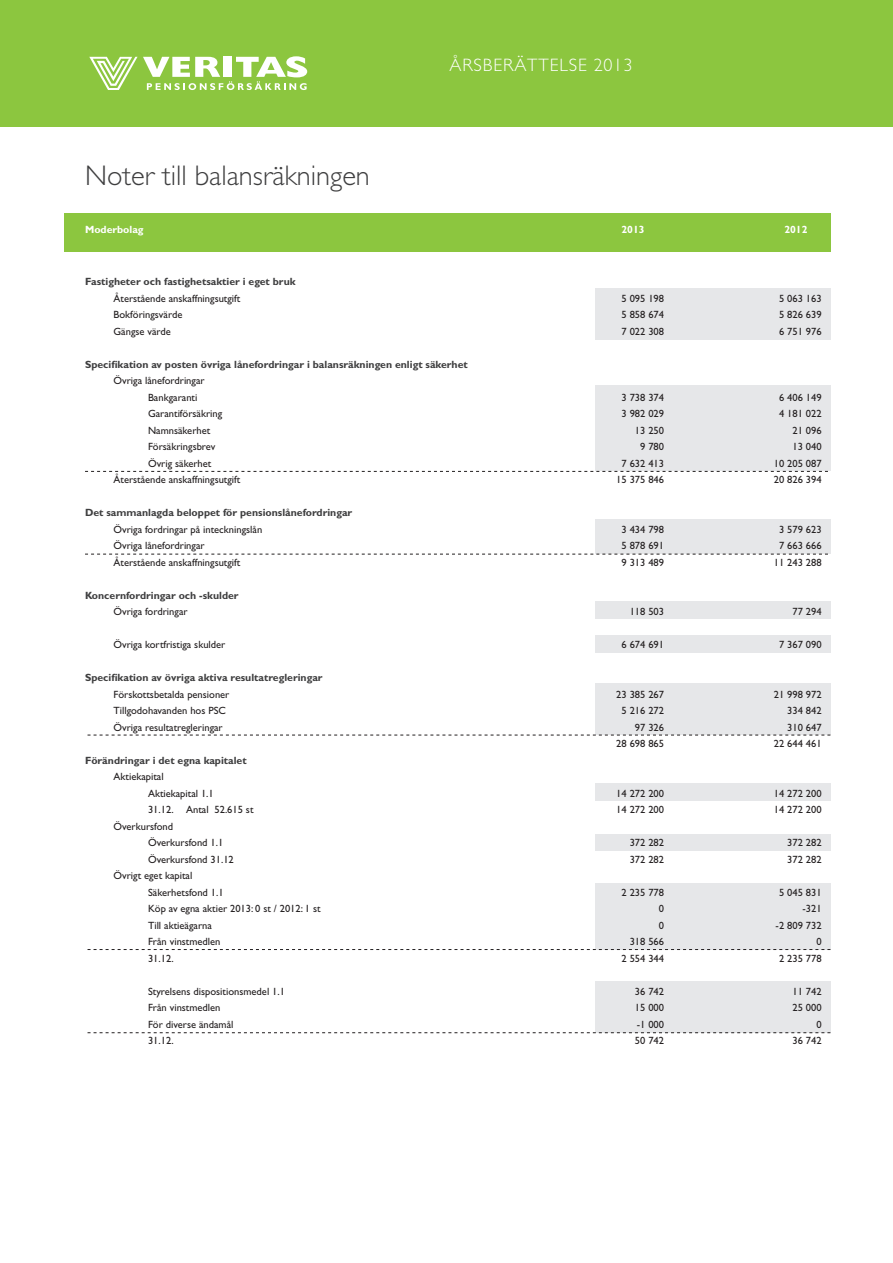
<style>
.page{position:relative;width:893px;height:1263px;background:#fff}
.page>*{position:absolute;margin:0;border:0;box-sizing:border-box;transform-origin:0 0}
.B_tilinpäätös_-_pääo{font:300 28.5px "Gill Sans";color:#3e3e3f}
.t1{font:300 18px "Gill Sans";letter-spacing:.05em;color:#fff}
.B_tilinpäätös_-_2_sa{font:10.5px "Gill Sans";color:#231f20}
.B_tilinpäätös_-_2_sa-2{font:700 10.5px/16.5px "Gill Sans";color:#3e3e3f}
.B_tilinpäätös_-_alao{font:700 10.5px "Gill Sans";color:#fff}
.s1{font-weight:400;color:#231f20}
</style>
<div class="page">
<div style="left:64px;top:213px;width:767px;height:38px;background:#8cc63f"></div>
<div style="left:0;top:0;width:893px;height:127px;background:#8cc63f"></div>
<svg style="left:89px;top:56px;width:218px;height:34px"></svg>
<div style="left:595px;top:288px;width:236px;height:51px;background:#e6e7e9"></div>
<div style="left:595px;top:386px;width:236px;height:85px;background:#e6e7e9"></div>
<div style="left:595px;top:636px;width:236px;height:17px;background:#e6e7e9"></div>
<div style="left:595px;top:520px;width:236px;height:34px;background:#e6e7e9"></div>
<div style="left:595px;top:883px;width:236px;height:66px;background:#e6e7e9"></div>
<div style="left:595px;top:834px;width:236px;height:17px;background:#e6e7e9"></div>
<div style="left:595px;top:684px;width:236px;height:51px;background:#e6e7e9"></div>
<div style="left:595px;top:602px;width:236px;height:17px;background:#e6e7e9"></div>
<div style="left:595px;top:783px;width:236px;height:17px;background:#e6e7e9"></div>
<div style="left:595px;top:981px;width:236px;height:51px;background:#e6e7e9"></div>
<svg style="left:85px;top:471px;width:743px;height:1px"></svg>
<svg style="left:85px;top:554px;width:743px;height:1px"></svg>
<svg style="left:88px;top:949px;width:743px;height:1px"></svg>
<svg style="left:88px;top:735px;width:743px;height:1px"></svg>
<svg style="left:88px;top:1032px;width:743px;height:1px"></svg>
<p class="B_tilinpäätös_-_pääo" style="left:85px;top:160px;width:286px">Noter till balansräkningen</p>
<p class="t1" style="left:449px;top:54px;width:184px">ÅRSBERÄTTELSE 2013</p>
<p class="B_tilinpäätös_-_alao" style="left:85px;top:223px;width:60px">Moderbolag</p>
<p class="B_tilinpäätös_-_alao" style="left:621px;top:223px;width:25px">2013</p>
<p class="B_tilinpäätös_-_alao" style="left:784px;top:223px;width:25px">2012</p>
<p class="B_tilinpäätös_-_2_sa-2" style="left:114px;top:273px;width:184px;text-indent:-28px">Fastigheter och fastighetsaktier i eget bruk<br><span class="s1">Återstående anskaffningsutgift</span></p>
<p class="B_tilinpäätös_-_2_sa" style="left:621px;top:292px;width:44px">5 095 198</p>
<p class="B_tilinpäätös_-_2_sa" style="left:779px;top:292px;width:44px">5 063 163</p>
<p class="B_tilinpäätös_-_2_sa" style="left:114px;top:308px;width:70px">Bokföringsvärde</p>
<p class="B_tilinpäätös_-_2_sa" style="left:621px;top:308px;width:44px">5 858 674</p>
<p class="B_tilinpäätös_-_2_sa" style="left:779px;top:308px;width:44px">5 826 639</p>
<p class="B_tilinpäätös_-_2_sa" style="left:114px;top:325px;width:59px">Gängse värde</p>
<p class="B_tilinpäätös_-_2_sa" style="left:621px;top:325px;width:44px">7 022 308</p>
<p class="B_tilinpäätös_-_2_sa" style="left:779px;top:325px;width:44px">6 751 976</p>
<p class="B_tilinpäätös_-_2_sa-2" style="left:85px;top:356px;width:384px">Specifikation av posten övriga lånefordringar i balansräkningen enligt säkerhet</p>
<p class="B_tilinpäätös_-_2_sa" style="left:114px;top:374px;width:93px">Övriga lånefordringar</p>
<p class="B_tilinpäätös_-_2_sa" style="left:148px;top:391px;width:51px">Bankgaranti</p>
<p class="B_tilinpäätös_-_2_sa" style="left:621px;top:391px;width:44px">3 738 374</p>
<p class="B_tilinpäätös_-_2_sa" style="left:779px;top:391px;width:44px">6 406 149</p>
<p class="B_tilinpäätös_-_2_sa" style="left:148px;top:407px;width:76px">Garantiförsäkring</p>
<p class="B_tilinpäätös_-_2_sa" style="left:621px;top:407px;width:44px">3 982 029</p>
<p class="B_tilinpäätös_-_2_sa" style="left:779px;top:407px;width:44px">4 181 022</p>
<p class="B_tilinpäätös_-_2_sa" style="left:148px;top:424px;width:64px">Namnsäkerhet</p>
<p class="B_tilinpäätös_-_2_sa" style="left:635px;top:424px;width:31px">13 250</p>
<p class="B_tilinpäätös_-_2_sa" style="left:792px;top:424px;width:31px">21 096</p>
<p class="B_tilinpäätös_-_2_sa" style="left:148px;top:440px;width:69px">Försäkringsbrev</p>
<p class="B_tilinpäätös_-_2_sa" style="left:640px;top:440px;width:25px">9 780</p>
<p class="B_tilinpäätös_-_2_sa" style="left:792px;top:440px;width:31px">13 040</p>
<p class="B_tilinpäätös_-_2_sa" style="left:148px;top:457px;width:65px">Övrig säkerhet</p>
<p class="B_tilinpäätös_-_2_sa" style="left:621px;top:457px;width:44px">7 632 413</p>
<p class="B_tilinpäätös_-_2_sa" style="left:774px;top:457px;width:49px">10 205 087</p>
<p class="B_tilinpäätös_-_2_sa" style="left:114px;top:473px;width:128px">Återstående anskaffningsutgift</p>
<p class="B_tilinpäätös_-_2_sa" style="left:616px;top:473px;width:49px">15 375 846</p>
<p class="B_tilinpäätös_-_2_sa" style="left:774px;top:473px;width:49px">20 826 394</p>
<p class="B_tilinpäätös_-_2_sa-2" style="left:114px;top:504px;width:240px;text-indent:-28px">Det sammanlagda beloppet för pensionslånefordringar<br><span class="s1">Övriga fordringar på inteckningslån</span></p>
<p class="B_tilinpäätös_-_2_sa" style="left:621px;top:523px;width:44px">3 434 798</p>
<p class="B_tilinpäätös_-_2_sa" style="left:779px;top:523px;width:44px">3 579 623</p>
<p class="B_tilinpäätös_-_2_sa" style="left:114px;top:539px;width:93px">Övriga lånefordringar</p>
<p class="B_tilinpäätös_-_2_sa" style="left:621px;top:539px;width:44px">5 878 691</p>
<p class="B_tilinpäätös_-_2_sa" style="left:779px;top:539px;width:44px">7 663 666</p>
<p class="B_tilinpäätös_-_2_sa" style="left:114px;top:556px;width:128px">Återstående anskaffningsutgift</p>
<p class="B_tilinpäätös_-_2_sa" style="left:621px;top:556px;width:44px">9 313 489</p>
<p class="B_tilinpäätös_-_2_sa" style="left:774px;top:556px;width:49px">11 243 288</p>
<p class="B_tilinpäätös_-_2_sa-2" style="left:114px;top:587px;width:127px;text-indent:-28px">Koncernfordringar och -skulder<br><span class="s1">Övriga fordringar</span></p>
<p class="B_tilinpäätös_-_2_sa" style="left:630px;top:605px;width:36px">118 503</p>
<p class="B_tilinpäätös_-_2_sa" style="left:792px;top:605px;width:31px">77 294</p>
<p class="B_tilinpäätös_-_2_sa" style="left:114px;top:638px;width:113px">Övriga kortfristiga skulder</p>
<p class="B_tilinpäätös_-_2_sa" style="left:621px;top:638px;width:44px">6 674 691</p>
<p class="B_tilinpäätös_-_2_sa" style="left:779px;top:638px;width:44px">7 367 090</p>
<p class="B_tilinpäätös_-_2_sa-2" style="left:114px;top:669px;width:211px;text-indent:-28px">Specifikation av övriga aktiva resultatregleringar<br><span class="s1">Förskottsbetalda pensioner</span></p>
<p class="B_tilinpäätös_-_2_sa" style="left:616px;top:688px;width:49px">23 385 267</p>
<p class="B_tilinpäätös_-_2_sa" style="left:774px;top:688px;width:49px">21 998 972</p>
<p class="B_tilinpäätös_-_2_sa" style="left:114px;top:704px;width:114px">Tillgodohavanden hos PSC</p>
<p class="B_tilinpäätös_-_2_sa" style="left:621px;top:704px;width:44px">5 216 272</p>
<p class="B_tilinpäätös_-_2_sa" style="left:787px;top:704px;width:36px">334 842</p>
<p class="B_tilinpäätös_-_2_sa" style="left:114px;top:721px;width:111px">Övriga resultatregleringar</p>
<p class="B_tilinpäätös_-_2_sa" style="left:635px;top:721px;width:31px">97 326</p>
<p class="B_tilinpäätös_-_2_sa" style="left:787px;top:721px;width:36px">310 647</p>
<p class="B_tilinpäätös_-_2_sa" style="left:616px;top:737px;width:49px">28 698 865</p>
<p class="B_tilinpäätös_-_2_sa" style="left:774px;top:737px;width:49px">22 644 461</p>
<p class="B_tilinpäätös_-_2_sa-2" style="left:85px;top:752px;width:163px">Förändringar i det egna kapitalet</p>
<p class="B_tilinpäätös_-_2_sa" style="left:114px;top:770px;width:52px">Aktiekapital</p>
<p class="B_tilinpäätös_-_2_sa" style="left:148px;top:787px;width:67px">Aktiekapital 1.1</p>
<p class="B_tilinpäätös_-_2_sa" style="left:616px;top:787px;width:49px">14 272 200</p>
<p class="B_tilinpäätös_-_2_sa" style="left:774px;top:787px;width:49px">14 272 200</p>
<p class="B_tilinpäätös_-_2_sa" style="left:148px;top:803px;width:107px">31.12. Antal 52.615 st</p>
<p class="B_tilinpäätös_-_2_sa" style="left:616px;top:803px;width:49px">14 272 200</p>
<p class="B_tilinpäätös_-_2_sa" style="left:774px;top:803px;width:49px">14 272 200</p>
<p class="B_tilinpäätös_-_2_sa" style="left:114px;top:820px;width:61px">Överkursfond</p>
<p class="B_tilinpäätös_-_2_sa" style="left:148px;top:836px;width:77px">Överkursfond 1.1</p>
<p class="B_tilinpäätös_-_2_sa" style="left:630px;top:836px;width:36px">372 282</p>
<p class="B_tilinpäätös_-_2_sa" style="left:787px;top:836px;width:36px">372 282</p>
<p class="B_tilinpäätös_-_2_sa" style="left:148px;top:853px;width:87px">Överkursfond 31.12</p>
<p class="B_tilinpäätös_-_2_sa" style="left:630px;top:853px;width:36px">372 282</p>
<p class="B_tilinpäätös_-_2_sa" style="left:787px;top:853px;width:36px">372 282</p>
<p class="B_tilinpäätös_-_2_sa" style="left:114px;top:869px;width:80px">Övrigt eget kapital</p>
<p class="B_tilinpäätös_-_2_sa" style="left:148px;top:886px;width:77px">Säkerhetsfond 1.1</p>
<p class="B_tilinpäätös_-_2_sa" style="left:621px;top:886px;width:44px">2 235 778</p>
<p class="B_tilinpäätös_-_2_sa" style="left:779px;top:886px;width:44px">5 045 831</p>
<p class="B_tilinpäätös_-_2_sa" style="left:148px;top:902px;width:174px">Köp av egna aktier 2013: 0 st / 2012: 1 st</p>
<p class="B_tilinpäätös_-_2_sa" style="left:659px;top:902px;width:7px">0</p>
<p class="B_tilinpäätös_-_2_sa" style="left:802px;top:902px;width:21px">-321</p>
<p class="B_tilinpäätös_-_2_sa" style="left:148px;top:919px;width:65px">Till aktieägarna</p>
<p class="B_tilinpäätös_-_2_sa" style="left:659px;top:919px;width:7px">0</p>
<p class="B_tilinpäätös_-_2_sa" style="left:776px;top:919px;width:47px">-2 809 732</p>
<p class="B_tilinpäätös_-_2_sa" style="left:148px;top:935px;width:74px">Från vinstmedlen</p>
<p class="B_tilinpäätös_-_2_sa" style="left:630px;top:935px;width:36px">318 566</p>
<p class="B_tilinpäätös_-_2_sa" style="left:816px;top:935px;width:7px">0</p>
<p class="B_tilinpäätös_-_2_sa" style="left:148px;top:952px;width:27px">31.12.</p>
<p class="B_tilinpäätös_-_2_sa" style="left:621px;top:952px;width:44px">2 554 344</p>
<p class="B_tilinpäätös_-_2_sa" style="left:779px;top:952px;width:44px">2 235 778</p>
<p class="B_tilinpäätös_-_2_sa" style="left:148px;top:985px;width:138px">Styrelsens dispositionsmedel 1.1</p>
<p class="B_tilinpäätös_-_2_sa" style="left:635px;top:985px;width:31px">36 742</p>
<p class="B_tilinpäätös_-_2_sa" style="left:792px;top:985px;width:31px">11 742</p>
<p class="B_tilinpäätös_-_2_sa" style="left:148px;top:1001px;width:74px">Från vinstmedlen</p>
<p class="B_tilinpäätös_-_2_sa" style="left:635px;top:1001px;width:31px">15 000</p>
<p class="B_tilinpäätös_-_2_sa" style="left:792px;top:1001px;width:31px">25 000</p>
<p class="B_tilinpäätös_-_2_sa" style="left:148px;top:1018px;width:87px">För diverse ändamål</p>
<p class="B_tilinpäätös_-_2_sa" style="left:637px;top:1018px;width:29px">-1 000</p>
<p class="B_tilinpäätös_-_2_sa" style="left:816px;top:1018px;width:7px">0</p>
<p class="B_tilinpäätös_-_2_sa" style="left:148px;top:1034px;width:27px">31.12.</p>
<p class="B_tilinpäätös_-_2_sa" style="left:635px;top:1034px;width:31px">50 742</p>
<p class="B_tilinpäätös_-_2_sa" style="left:792px;top:1034px;width:31px">36 742</p>
</div>
